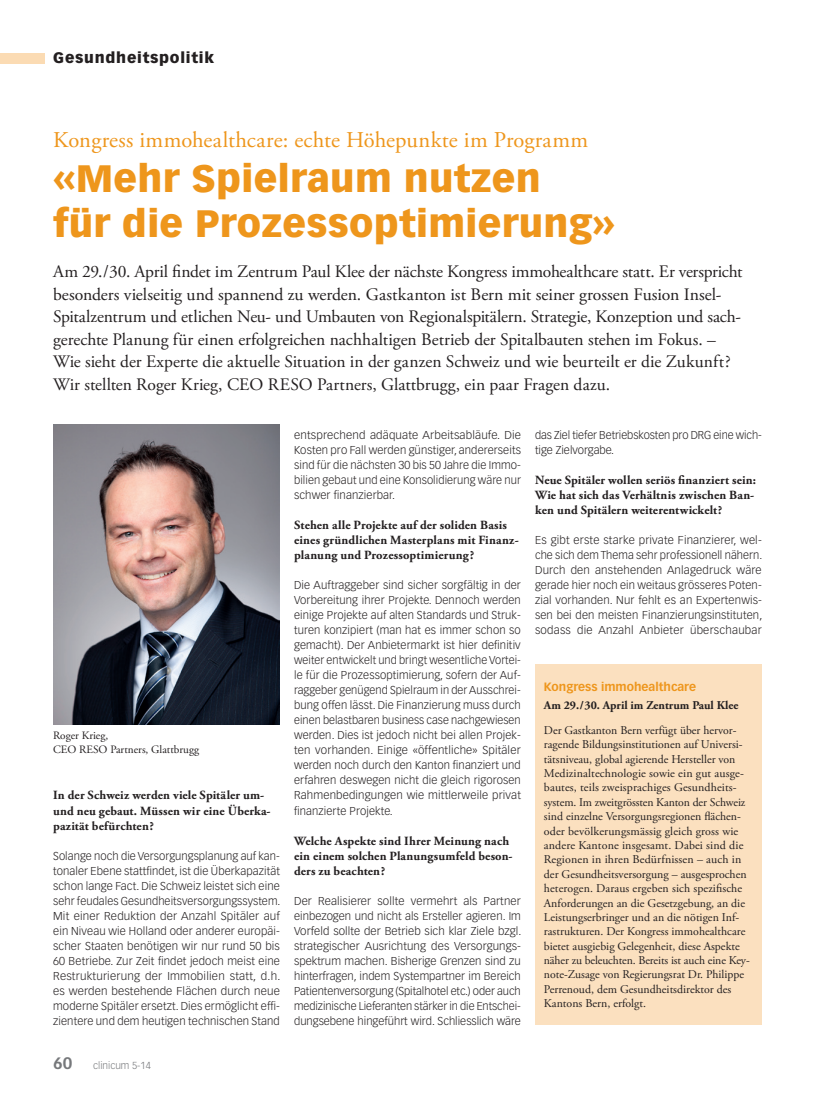
<style>
.page{position:relative;width:815px;height:1099px;background:#fff}
.page>*{position:absolute;margin:0;border:0;box-sizing:border-box;transform-origin:0 0}
.t1{font:900 37.5px/45px "Vectora LT Std";letter-spacing:.01em;color:#ee961c}
.t2{font:22.5px "Adobe Garamond Pro";letter-spacing:.01em;color:#ee961c}
.t3{font:17.5px/22.5px "Adobe Garamond Pro";letter-spacing:-.005em;color:#231f20}
.t4{font:900 15px "Vectora LT Std";letter-spacing:.05em;color:#231f20}
.t5{font:700 12.5px/15px "Adobe Garamond Pro";letter-spacing:.01em;color:#231f20}
.t6{font:11.88px/14.4px "Adobe Garamond Pro";color:#231f20}
.t7{font:700 11.88px "Adobe Garamond Pro";color:#231f20}
.t8{font:700 11.88px "Vectora LT Std";color:#ee961c}
.t9{font:300 11.25px/15px "Vectora LT Std";letter-spacing:.01em;color:#231f20;text-align:justify}
.t10{font:11.25px/13.5px "Adobe Garamond Pro";color:#231f20}
.t11{font:300 10px "Vectora LH";color:#76787b}
.s1{font-weight:700;font-size:16.25px}
</style>
<div class="page">
<div style="left:0;top:53px;width:45px;height:10px;background:#fbdbb3"></div>
<img style="left:53px;top:424px;width:227px;height:300px">
<div style="left:535px;top:664px;width:227px;height:360px;background:#fbe0bf"></div>
<h3 class="t4" style="left:53px;top:49px;width:162px">Gesundheitspolitik</h3>
<h2 class="t2" style="left:53px;top:126px;width:537px">Kongress immohealthcare: echte Höhepunkte im Programm</h2>
<h1 class="t1" style="left:53px;top:155px;width:563px">«Mehr Spielraum nutzen<br>für die Prozessoptimierung»</h1>
<p class="t3" style="left:53px;top:261px;width:691px">Am 29./30. April findet im Zentrum Paul Klee der nächste Kongress immohealthcare statt. Er verspricht besonders vielseitig und spannend zu werden. Gastkanton ist Bern mit seiner grossen Fusion Insel-Spitalzentrum und etlichen Neu- und Umbauten von Regionalspitälern. Strategie, Konzeption und sach&shy;gerechte Planung für einen erfolgreichen nachhaltigen Betrieb der Spitalbauten stehen im Fokus. – Wie sieht der Experte die aktuelle Situation in der ganzen Schweiz und wie beurteilt er die Zukunft?<br>Wir stellten Roger Krieg, CEO RESO Partners, Glattbrugg, ein paar Fragen dazu.</p>
<p class="t9" style="left:294px;top:428px;width:228px">entsprechend adäquate Arbeitsabläufe. Die Kosten pro Fall werden günstiger, andererseits sind für die nächsten 30 bis 50 Jahre die Immo&shy;bilien gebaut und eine Konsolidierung wäre nur schwer finanzierbar.</p>
<p class="t5" style="left:294px;top:518px;width:226px">Stehen alle Projekte auf der soliden Basis eines gründlichen Masterplans mit Finanz&shy;planung und Prozessoptimierung?</p>
<p class="t9" style="left:294px;top:578px;width:228px">Die Auftraggeber sind sicher sorgfältig in der Vorbereitung ihrer Projekte. Dennoch werden einige Projekte auf alten Standards und Struk&shy;turen konzipiert (man hat es immer schon so gemacht). Der Anbietermarkt ist hier definitiv weiter entwickelt und bringt wesentliche Vortei&shy;le für die Prozessoptimierung, sofern der Auf&shy;raggeber genügend Spielraum in der Ausschrei&shy;bung offen lässt. Die Finanzierung muss durch einen belastbaren business case nachgewiesen werden. Dies ist jedoch nicht bei allen Projek&shy;ten vorhanden. Einige «öffentliche» Spitäler werden noch durch den Kanton finanziert und erfahren deswegen nicht die gleich rigorosen Rahmenbedingungen wie mittlerweile privat finanzierte Projekte.</p>
<p class="t5" style="left:294px;top:833px;width:220px">Welche Aspekte sind Ihrer Meinung nach ein einem solchen Planungsumfeld beson&shy;ders zu beachten?</p>
<p class="t9" style="left:294px;top:893px;width:229px">Der Realisierer sollte vermehrt als Partner einbezogen und nicht als Ersteller agieren. Im Vorfeld sollte der Betrieb sich klar Ziele bzgl. strategischer Ausrichtung des Versorgungs&shy;spektrum machen. Bisherige Grenzen sind zu hinterfragen, indem Systempartner im Bereich Patientenversorgung (Spitalhotel etc.) oder auch medizinische Lieferanten stärker in die Entschei&shy;dungsebene hingeführt wird. Schliesslich wäre</p>
<p class="t9" style="left:535px;top:428px;width:228px">das Ziel tiefer Betriebskosten pro DRG eine wich&shy;tige Zielvorgabe.</p>
<p class="t5" style="left:535px;top:473px;width:223px">Neue Spitäler wollen seriös finanziert sein:<br>Wie hat sich das Verhältnis zwischen Ban&shy;ken und Spitälern weiterentwickelt?</p>
<p class="t9" style="left:535px;top:533px;width:229px">Es gibt erste starke private Finanzierer, wel&shy;che sich dem Thema sehr professionell nähern.<br>Durch den anstehenden Anlagedruck wäre gerade hier noch ein weitaus grösseres Poten&shy;zial vorhanden. Nur fehlt es an Expertenwis&shy;sen bei den meisten Finanzierungsinstituten, sodass die Anzahl Anbieter überschaubar</p>
<p class="t8" style="left:544px;top:679px;width:154px">Kongress immohealthcare</p>
<p class="t7" style="left:544px;top:698px;width:196px">Am 29./30. April im Zentrum Paul Klee</p>
<p class="t6" style="left:544px;top:723px;width:207px">Der Gastkanton Bern verfügt über hervor&shy;ragende Bildungsinstitutionen auf Universi&shy;tätsniveau, global agierende Hersteller von Medizinaltechnologie sowie ein gut ausge&shy;bautes, teils zweisprachiges Gesundheits&shy;system. Im zweitgrössten Kanton der Schweiz sind einzelne Versorgungsregionen flächen&shy;oder bevölkerungsmässig gleich gross wie andere Kantone insgesamt. Dabei sind die Regionen in ihren Bedürfnissen – auch in der Gesundheitsversorgung – ausgesprochen heterogen. Daraus ergeben sich spezifische Anforderungen an die Gesetzgebung, an die Leistungserbringer und an die nötigen Inf&shy;rastrukturen. Der Kongress immohealthcare bietet ausgiebig Gelegenheit, diese Aspekte näher zu beleuchten. Bereits ist auch eine Key&shy;note-Zusage von Regierungsrat Dr. Philippe Perrenoud, dem Gesundheitsdirektor des Kantons Bern, erfolgt.</p>
<p class="t10" style="left:53px;top:729px;width:147px">Roger Krieg,<br>CEO RESO Partners, Glattbrugg</p>
<p class="t5" style="left:53px;top:788px;width:219px">In der Schweiz werden viele Spitäler um&shy;und neu gebaut. Müssen wir eine Überka&shy;pazität befürchten?</p>
<p class="t9" style="left:53px;top:848px;width:229px">Solange noch die Versorgungsplanung auf kan&shy;tonaler Ebene stattfindet, ist die Überkapazität schon lange Fact. Die Schweiz leistet sich eine sehr feudales Gesundheitsversorgungssystem.<br>Mit einer Reduktion der Anzahl Spitäler auf ein Niveau wie Holland oder anderer europäi&shy;scher Staaten benötigen wir nur rund 50 bis 60 Betriebe. Zur Zeit findet jedoch meist eine Restrukturierung der Immobilien statt, d.h. es werden bestehende Flächen durch neue moderne Spitäler ersetzt. Dies ermöglicht effi&shy;zientere und dem heutigen technischen Stand</p>
<p class="t11" style="left:53px;top:1059px;width:99px"><span class="s1">60</span> clinicum 5-14</p>
</div>
